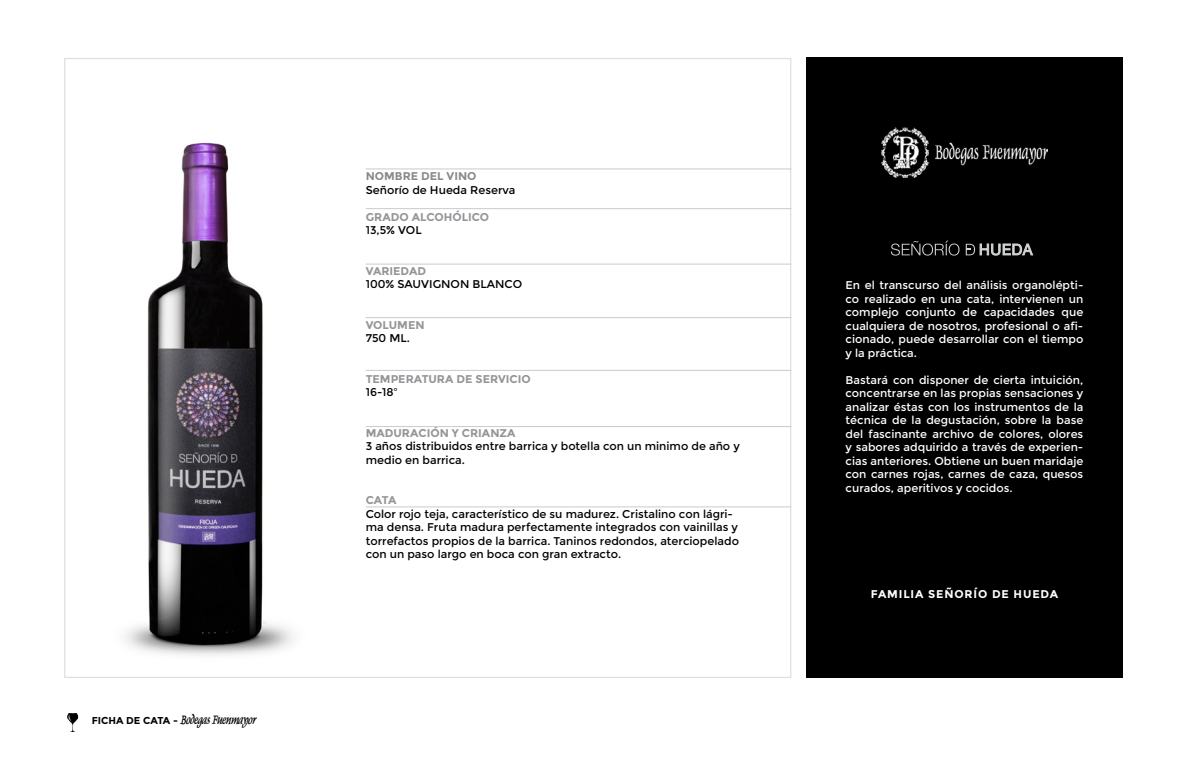
<style>
.page{position:relative;width:1190px;height:765px;background:#fff}
.page>*{position:absolute;margin:0;border:0;box-sizing:border-box;transform-origin:0 0}
.t1{font:italic 100 13.75px "Dolphin";color:#000}
.t2{font:11.25px/13.5px "Montserrat";color:#fff;text-align:justify}
.t3{font:11.25px/13.5px "Montserrat";color:#000}
.t4{font:700 11.25px "Montserrat";color:#939598}
.t5{font:700 11.25px "Montserrat";letter-spacing:.075em;color:#fff}
.t6{font:700 11.25px "Montserrat";color:#888a8d}
.s1{font-family:"Montserrat";font-weight:700;font-style:normal;font-size:10px}
</style>
<div class="page">
<img style="left:125px;top:142px;width:168px;height:514px">
<div style="left:806px;top:58px;width:316px;height:620px;background:#000"></div>
<img style="left:881px;top:127px;width:166px;height:50px">
<hr style="left:366px;top:208px;width:425px;height:1px;background:#cec9c8">
<hr style="left:366px;top:169px;width:425px;height:1px;background:#cec9c8">
<hr style="left:366px;top:264px;width:425px;height:1px;background:#cec9c8">
<hr style="left:366px;top:317px;width:425px;height:1px;background:#cec9c8">
<hr style="left:366px;top:370px;width:425px;height:1px;background:#cec9c8">
<hr style="left:366px;top:426px;width:425px;height:1px;background:#cec9c8">
<hr style="left:366px;top:507px;width:425px;height:1px;background:#cec9c8">
<img style="left:67px;top:713px;width:12px;height:18px">
<svg style="left:891px;top:241px;width:68px;height:15px"></svg>
<svg style="left:965px;top:243px;width:68px;height:13px"></svg>
<p class="t1" style="left:92px;top:711px;width:165px"><span class="s1">FICHA DE CATA -</span> Bodegas Fuenmayor</p>
<p class="t6" style="left:366px;top:170px;width:112px">NOMBRE DEL VINO</p>
<p class="t3" style="left:366px;top:183px;width:151px">Señorío de Hueda Reserva</p>
<p class="t4" style="left:366px;top:210px;width:125px">GRADO ALCOHÓLICO</p>
<p class="t3" style="left:366px;top:224px;width:57px">13,5% VOL</p>
<p class="t4" style="left:366px;top:264px;width:62px">VARIEDAD</p>
<p class="t3" style="left:366px;top:278px;width:158px">100% SAUVIGNON BLANCO</p>
<p class="t4" style="left:366px;top:318px;width:60px">VOLUMEN</p>
<p class="t3" style="left:366px;top:332px;width:46px">750 ML.</p>
<p class="t4" style="left:366px;top:372px;width:166px">TEMPERATURA DE SERVICIO</p>
<p class="t3" style="left:366px;top:386px;width:34px">16-18º</p>
<p class="t4" style="left:366px;top:426px;width:151px">MADURACIÓN Y CRIANZA</p>
<p class="t3" style="left:366px;top:440px;width:375px">3 años distribuidos entre barrica y botella con un minimo de año y medio en barrica.</p>
<p class="t4" style="left:366px;top:494px;width:32px">CATA</p>
<p class="t3" style="left:366px;top:507px;width:375px">Color rojo teja, característico de su madurez. Cristalino con lágri&shy;ma densa. Fruta madura perfectamente integrados con vainillas y torrefactos propios de la barrica. Taninos redondos, aterciopelado con un paso largo en boca con gran extracto.</p>
<p class="t2" style="left:845px;top:279px;width:239px">En el transcurso del análisis organolépti&shy;co realizado en una cata, intervienen un complejo conjunto de capacidades que cualquiera de nosotros, profesional o afi&shy;cionado, puede desarrollar con el tiempo y la práctica.</p>
<p class="t2" style="left:845px;top:373px;width:239px">Bastará con disponer de cierta intuición, concentrarse en las propias sensaciones y analizar éstas con los instrumentos de la técnica de la degustación, sobre la base del fascinante archivo de colores, olores y sabores adquirido a través de experien&shy;cias anteriores. Obtiene un buen maridaje con carnes rojas, carnes de caza, quesos curados, aperitivos y cocidos.</p>
<p class="t5" style="left:870px;top:588px;width:189px">FAMILIA SEÑORÍO DE HUEDA</p>
</div>
